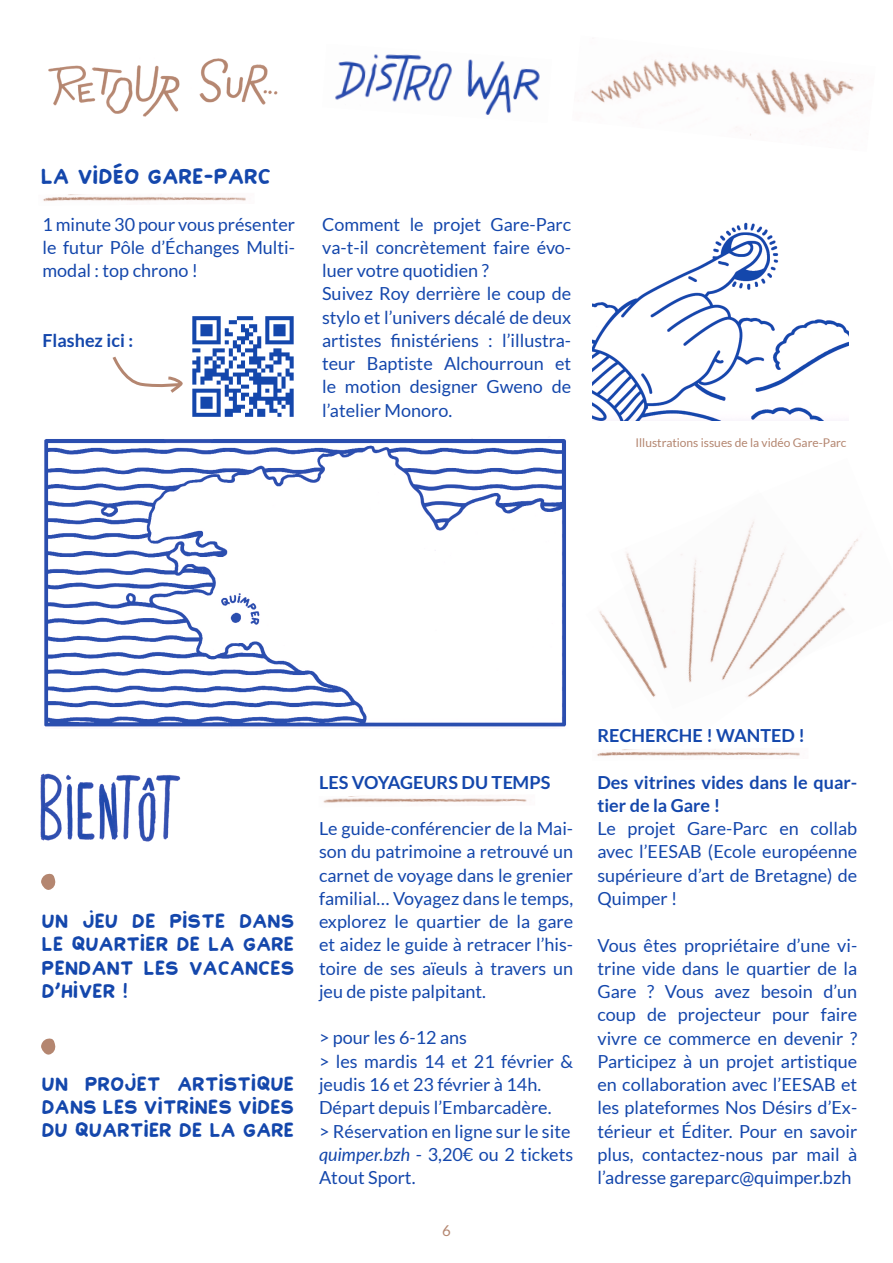
<style>
.page{position:relative;width:893px;height:1263px;background:#fff}
.page>*{position:absolute;margin:0;border:0;box-sizing:border-box;transform-origin:0 0}
.t1{font:18px/23.2px "Lato";color:#1447ac;text-align:justify}
.t2{font:700 18px/23.2px "Lato";color:#1447ac}
.t3{font:18px "Kemper Sans";color:#1447ac}
.t4{font:16.5px/23.2px "Kemper Sans";color:#1447ac;text-align:justify}
.t5{font:15px "Lato";color:#b48670}
.t6{font:12px "Lato";color:#b48670}
.s1{font-style:italic}
</style>
<div class="page">
<img style="left:192px;top:316px;width:102px;height:101px">
<img style="left:48px;top:58px;width:230px;height:59px">
<img style="left:335px;top:54px;width:205px;height:61px">
<img style="left:323px;top:796px;width:204px;height:7px">
<img style="left:597px;top:749px;width:203px;height:7px">
<img style="left:43px;top:194px;width:203px;height:7px">
<img style="left:592px;top:222px;width:257px;height:199px">
<img style="left:40px;top:773px;width:141px;height:69px">
<svg style="left:41px;top:873px;width:15px;height:17px"></svg>
<svg style="left:41px;top:1038px;width:15px;height:17px"></svg>
<img style="left:44px;top:438px;width:522px;height:289px">
<img style="left:590px;top:59px;width:264px;height:77px">
<img style="left:610px;top:521px;width:248px;height:176px">
<svg style="left:112px;top:356px;width:71px;height:37px"></svg>
<p class="t3" style="left:42px;top:164px;width:232px">LA VIDÉO GARE-PARC</p>
<p class="t1" style="left:43px;top:212px;width:254px">1 minute 30 pour vous présenter le futur Pôle d’Échanges Multi&shy;modal : top chrono !</p>
<p class="t2" style="left:43px;top:328px;width:92px">Flashez ici :</p>
<p class="t1" style="left:322px;top:212px;width:251px;text-align:left">Comment le projet Gare-Parc va-t-il concrètement faire évo&shy;luer votre quotidien ?<br>Suivez Roy derrière le coup de stylo et l’univers décalé de deux artistes finistériens : l’illustra&shy;teur Baptiste Alchourroun et le motion designer Gweno de l’atelier Monoro.</p>
<p class="t6" style="left:635px;top:436px;width:212px">Illustrations issues de la vidéo Gare-Parc</p>
<p class="t4" style="left:43px;top:909px;width:254px">UN JEU DE PISTE DANS LE QUARTIER DE LA GARE PENDANT LES VACANCES D'HIVER !</p>
<p class="t4" style="left:43px;top:1072px;width:254px">UN PROJET ARTISTIQUE DANS LES VITRINES VIDES DU QUARTIER DE LA GARE</p>
<p class="t2" style="left:319px;top:770px;width:233px">LES VOYAGEURS DU TEMPS</p>
<p class="t1" style="left:319px;top:817px;width:256px">Le guide-conférencier de la Mai&shy;son du patrimoine a retrouvé un carnet de voyage dans le grenier familial… Voyagez dans le temps, explorez le quartier de la gare et aidez le guide à retracer l’his&shy;toire de ses aïeuls à travers un jeu de piste palpitant.</p>
<p class="t1" style="left:319px;top:1026px;width:256px;text-align:left">&gt; pour les 6-12 ans<br>&gt; les mardis 14 et 21 février &amp; jeudis 16 et 23 février à 14h.<br>Départ depuis l’Embarcadère.<br>&gt; Réservation en ligne sur le site <span class="s1">quimper.bzh</span> - 3,20€ ou 2 tickets<br>Atout Sport.</p>
<p class="t5" style="left:442px;top:1222px;width:10px">6</p>
<p class="t2" style="left:597px;top:724px;width:209px">RECHERCHE ! WANTED !</p>
<p class="t2" style="left:597px;top:770px;width:261px">Des vitrines vides dans le quar&shy;tier de la Gare !</p>
<p class="t1" style="left:597px;top:817px;width:261px">Le projet Gare-Parc en collab avec l’EESAB (Ecole européenne supérieure d’art de Bretagne) de Quimper !</p>
<p class="t1" style="left:597px;top:933px;width:261px">Vous êtes propriétaire d’une vi&shy;trine vide dans le quartier de la Gare ? Vous avez besoin d’un coup de projecteur pour faire vivre ce commerce en devenir ?<br>Participez à un projet artistique en collaboration avec l’EESAB et les plateformes Nos Désirs d’Ex&shy;térieur et Éditer. Pour en savoir plus, contactez-nous par mail à l’adresse gareparc@quimper.bzh</p>
</div>
